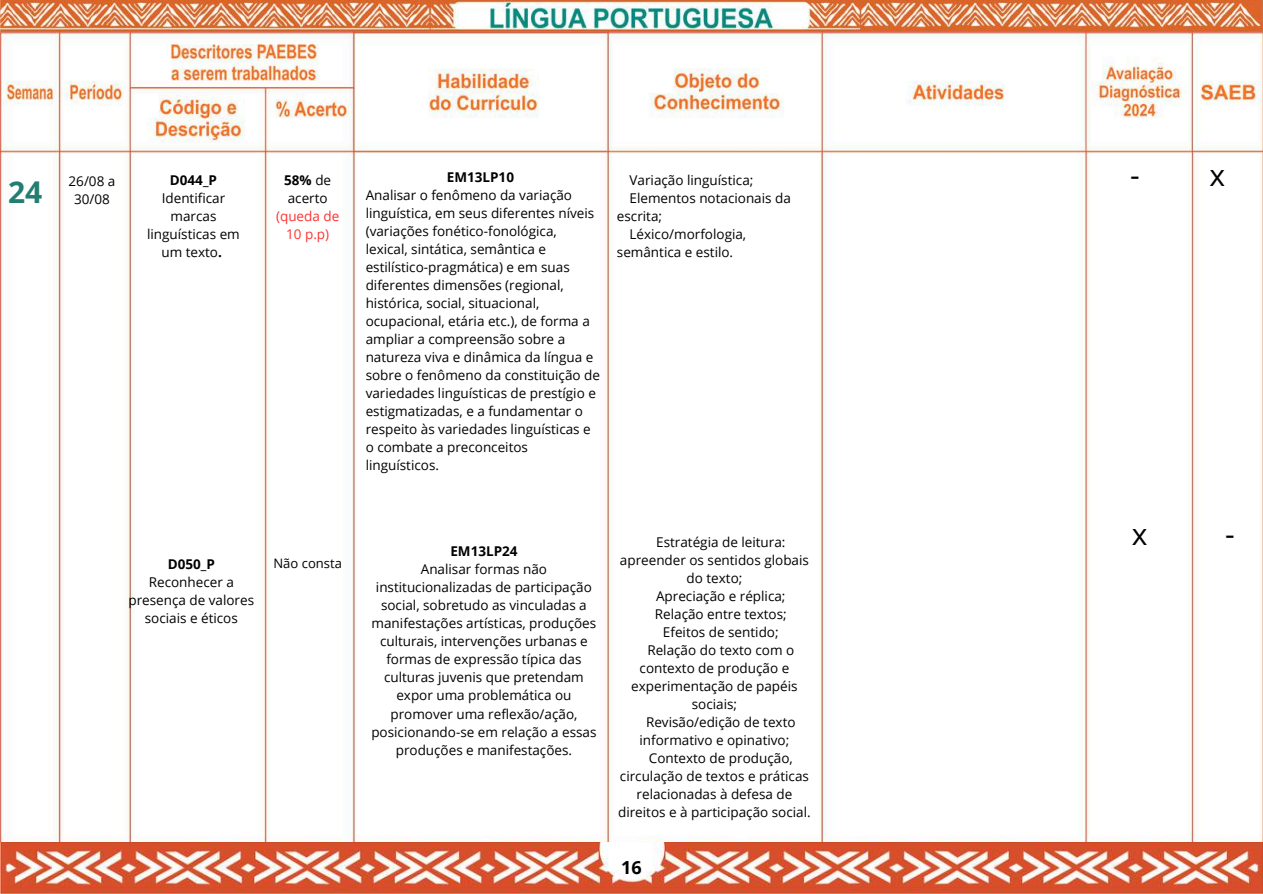
<style>
.page{position:relative;width:1263px;height:894px;background:#fff}
.page>*{position:absolute;margin:0;border:0;box-sizing:border-box;transform-origin:0 0}
.t1{font:30px "Open Sans";color:#000}
.t2{font:700 30px "Open Sans";color:#227e71}
.t3{font:700 18px "Open Sans";color:#000}
.t4{font:13.5px/18px "Open Sans";color:#000;text-align:center}
.t5{font:700 13.5px "Open Sans";color:#000}
.t6{font:13.5px/18px "Open Sans";color:#ff3131;text-align:center}
.t7{font:13.05px "Open Sans";color:#000}
.s1{font-weight:700}
</style>
<div class="page">
<img style="left:0;top:641px;width:1263px;height:252px">
<img style="left:0;top:0;width:1263px;height:641px">
<h1 class="t2" style="left:8px;top:171px;width:36px">24</h1>
<p class="t4" style="left:69px;top:172px;width:48px">26/08 a<br>30/08</p>
<p class="t5" style="left:170px;top:171px;width:49px">D044_P</p>
<p class="t4" style="left:147px;top:189px;width:94px">Identificar marcas linguísticas em um texto<span class="s1">.</span></p>
<p class="t4" style="left:284px;top:171px;width:48px;text-align:left"><span class="s1">58%</span> de acerto</p>
<p class="t6" style="left:276px;top:207px;width:65px">(queda de<br>10 p.p)</p>
<p class="t5" style="left:447px;top:168px;width:69px">EM13LP10</p>
<p class="t4" style="left:366px;top:186px;width:236px;text-align:left">Analisar o fenômeno da variação linguística, em seus diferentes níveis (variações fonético-fonológica, lexical, sintática, semântica e estilístico-pragmática) e em suas diferentes dimensões (regional, histórica, social, situacional, ocupacional, etária etc.), de forma a ampliar a compreensão sobre a natureza viva e dinâmica da língua e sobre o fenômeno da constituição de variedades linguísticas de prestígio e estigmatizadas, e a fundamentar o respeito às variedades linguísticas e o combate a preconceitos linguísticos.</p>
<p class="t4" style="left:630px;top:171px;width:125px">Variação linguística;</p>
<p class="t4" style="left:630px;top:189px;width:163px">Elementos notacionais da</p>
<p class="t4" style="left:617px;top:207px;width:47px">escrita;</p>
<p class="t4" style="left:630px;top:225px;width:118px">Léxico/morfologia,</p>
<p class="t4" style="left:617px;top:243px;width:118px">semântica e estilo.</p>
<p class="t5" style="left:168px;top:554px;width:49px">D050_P</p>
<p class="t4" style="left:128px;top:572px;width:127px">Reconhecer a presença de valores sociais e éticos</p>
<p class="t7" style="left:273px;top:554px;width:70px">Não consta</p>
<p class="t5" style="left:450px;top:541px;width:69px">EM13LP24</p>
<p class="t4" style="left:371px;top:560px;width:227px">Analisar formas não institucionalizadas de participação social, sobretudo as vinculadas a manifestações artísticas, produções culturais, intervenções urbanas e formas de expressão típica das culturas juvenis que pretendam expor uma problemática ou promover uma reflexão/ação, posicionando-se em relação a essas produções e manifestações.</p>
<p class="t4" style="left:656px;top:532px;width:131px">Estratégia de leitura:</p>
<p class="t4" style="left:620px;top:550px;width:190px">apreender os sentidos globais</p>
<p class="t4" style="left:687px;top:568px;width:57px">do texto;</p>
<p class="t4" style="left:656px;top:586px;width:131px">Apreciação e réplica;</p>
<p class="t4" style="left:655px;top:604px;width:133px">Relação entre textos;</p>
<p class="t4" style="left:663px;top:622px;width:117px">Efeitos de sentido;</p>
<p class="t4" style="left:647px;top:640px;width:148px">Relação do texto com o</p>
<p class="t4" style="left:640px;top:658px;width:151px">contexto de produção e</p>
<p class="t4" style="left:631px;top:676px;width:168px">experimentação de papéis</p>
<p class="t4" style="left:692px;top:694px;width:47px">sociais;</p>
<p class="t4" style="left:646px;top:712px;width:151px">Revisão/edição de texto</p>
<p class="t4" style="left:639px;top:730px;width:151px">informativo e opinativo;</p>
<p class="t4" style="left:649px;top:748px;width:145px">Contexto de produção,</p>
<p class="t4" style="left:620px;top:766px;width:190px">circulação de textos e práticas</p>
<p class="t4" style="left:637px;top:784px;width:157px">relacionadas à defesa de</p>
<p class="t4" style="left:618px;top:802px;width:194px">direitos e à participação social.</p>
<h2 class="t3" style="left:621px;top:854px;width:22px">16</h2>
<h1 class="t1" style="left:1130px;top:153px;width:97px">- x</h1>
<h1 class="t1" style="left:1132px;top:513px;width:17px">x</h1>
<h1 class="t1" style="left:1225px;top:513px;width:11px">-</h1>
</div>
